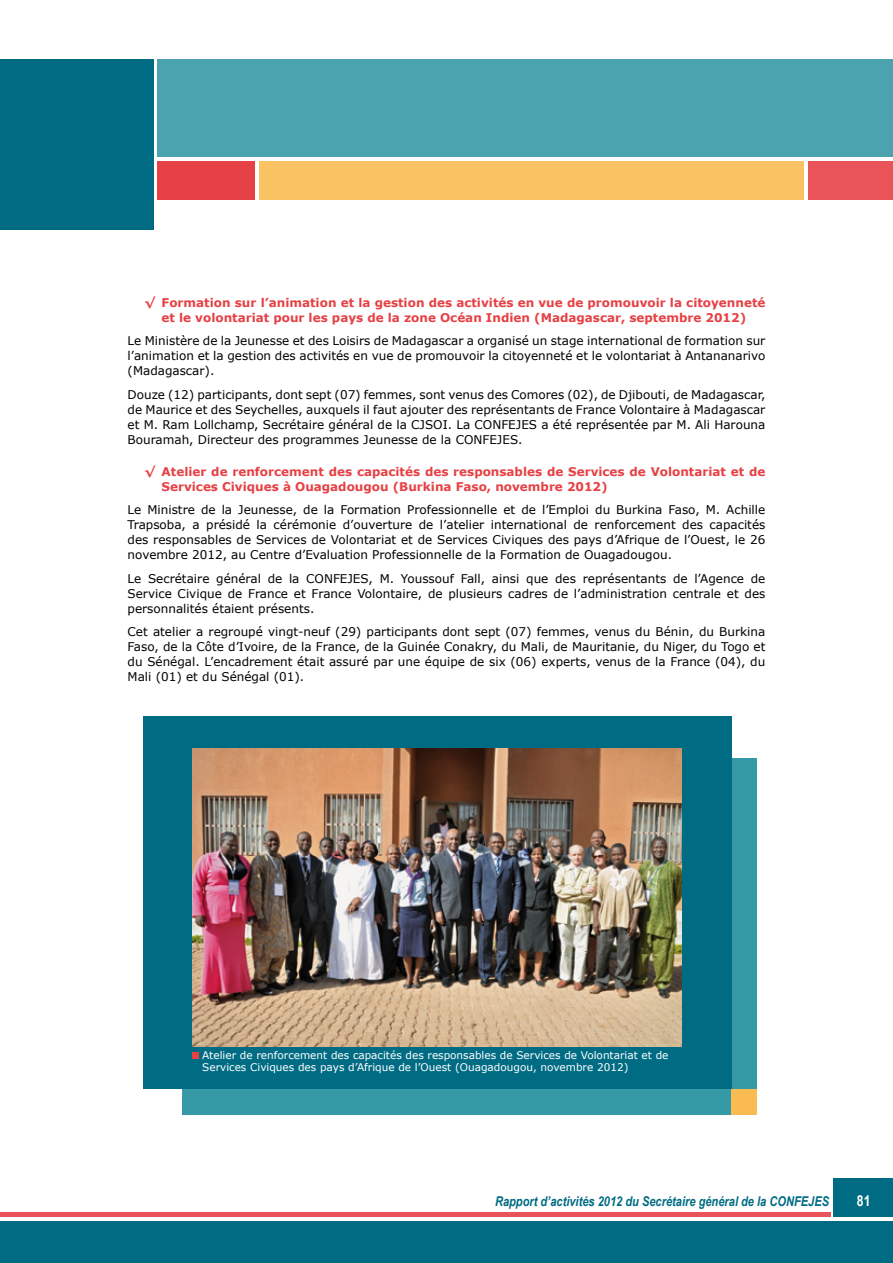
<style>
.page{position:relative;width:893px;height:1263px;background:#fff}
.page>*{position:absolute;margin:0;border:0;box-sizing:border-box;transform-origin:0 0}
.t1{font:700 15px "Verdana";color:#fff}
.t2{font:700 15px "Arial Narrow";color:#fff}
.t3{font:italic 700 13.5px "Arial Narrow";color:#006c84}
.t4{font:12px/15px "Verdana";color:#000;text-align:justify}
.t5{font:700 12px/15px "Verdana";color:#e64145;text-align:center}
.t6{font:10.5px/12px "Verdana";color:#fff}
</style>
<div class="page">
<div style="left:0;top:1221px;width:893px;height:42px;background:#006c84"></div>
<div style="left:157px;top:162px;width:98px;height:38px;background:#e64145"></div>
<div style="left:833px;top:1178px;width:60px;height:38px;background:#006c84"></div>
<div style="left:808px;top:162px;width:85px;height:38px;background:#e85457"></div>
<div style="left:259px;top:162px;width:545px;height:38px;background:#fac263"></div>
<div style="left:157px;top:60px;width:736px;height:97px;background:#4aa3af"></div>
<div style="left:0;top:60px;width:153px;height:170px;background:#006c84"></div>
<hr style="left:0;top:1212px;width:831px;height:4px;background:#e85457">
<div style="left:183px;top:758px;width:574px;height:357px;background:#3699a6"></div>
<div style="left:143px;top:716px;width:588px;height:373px;background:#006c84"></div>
<div style="left:731px;top:1090px;width:26px;height:25px;background:#fabc52"></div>
<img style="left:193px;top:749px;width:489px;height:297px">
<svg style="left:193px;top:1052px;width:6px;height:6px"></svg>
<p class="t5" style="left:145px;top:295px;width:622px">√ Formation sur l’animation et la gestion des activités en vue de promouvoir la citoyenneté et le volontariat pour les pays de la zone Océan Indien (Madagascar, septembre 2012)</p>
<p class="t4" style="left:128px;top:334px;width:639px">Le Ministère de la Jeunesse et des Loisirs de Madagascar a organisé un stage international de formation sur l’animation et la gestion des activités en vue de promouvoir la citoyenneté et le volontariat à Antananarivo (Madagascar).</p>
<p class="t4" style="left:128px;top:387px;width:639px">Douze (12) participants, dont sept (07) femmes, sont venus des Comores (02), de Djibouti, de Madagascar, de Maurice et des Seychelles, auxquels il faut ajouter des représentants de France Volontaire à Madagascar et M. Ram Lollchamp, Secrétaire général de la CJSOI. La CONFEJES a été représentée par M. Ali Harouna Bouramah, Directeur des programmes Jeunesse de la CONFEJES.</p>
<p class="t5" style="left:162px;top:464px;width:605px;text-align:left;text-indent:-17px">√ Atelier de renforcement des capacités des responsables de Services de Volontariat et de<br>Services Civiques à Ouagadougou (Burkina Faso, novembre 2012)</p>
<p class="t4" style="left:128px;top:503px;width:639px">Le Ministre de la Jeunesse, de la Formation Professionnelle et de l’Emploi du Burkina Faso, M. Achille Trapsoba, a présidé la cérémonie d’ouverture de l’atelier international de renforcement des capacités des responsables de Services de Volontariat et de Services Civiques des pays d’Afrique de l’Ouest, le 26 novembre 2012, au Centre d’Evaluation Professionnelle de la Formation de Ouagadougou.</p>
<p class="t4" style="left:128px;top:571px;width:639px">Le Secrétaire général de la CONFEJES, M. Youssouf Fall, ainsi que des représentants de l’Agence de Service Civique de France et France Volontaire, de plusieurs cadres de l’administration centrale et des personnalités étaient présents.</p>
<p class="t4" style="left:128px;top:625px;width:639px">Cet atelier a regroupé vingt-neuf (29) participants dont sept (07) femmes, venus du Bénin, du Burkina Faso, de la Côte d’Ivoire, de la France, de la Guinée Conakry, du Mali, de Mauritanie, du Niger, du Togo et du Sénégal. L’encadrement était assuré par une équipe de six (06) experts, venus de la France (04), du Mali (01) et du Sénégal (01).</p>
<p class="t6" style="left:202px;top:1049px;width:468px">Atelier de renforcement des capacités des responsables de Services de Volontariat et de<br>Services Civiques des pays d’Afrique de l’Ouest (Ouagadougou, novembre 2012)</p>
<p class="t3" style="left:495px;top:1194px;width:336px">Rapport d’activités 2012 du Secrétaire général de la CONFEJES</p>
<p class="t2" style="left:857px;top:1191px;width:15px">81</p>
<p class="t1" style="left:838px;top:1196px;width:23px">81</p>
</div>
